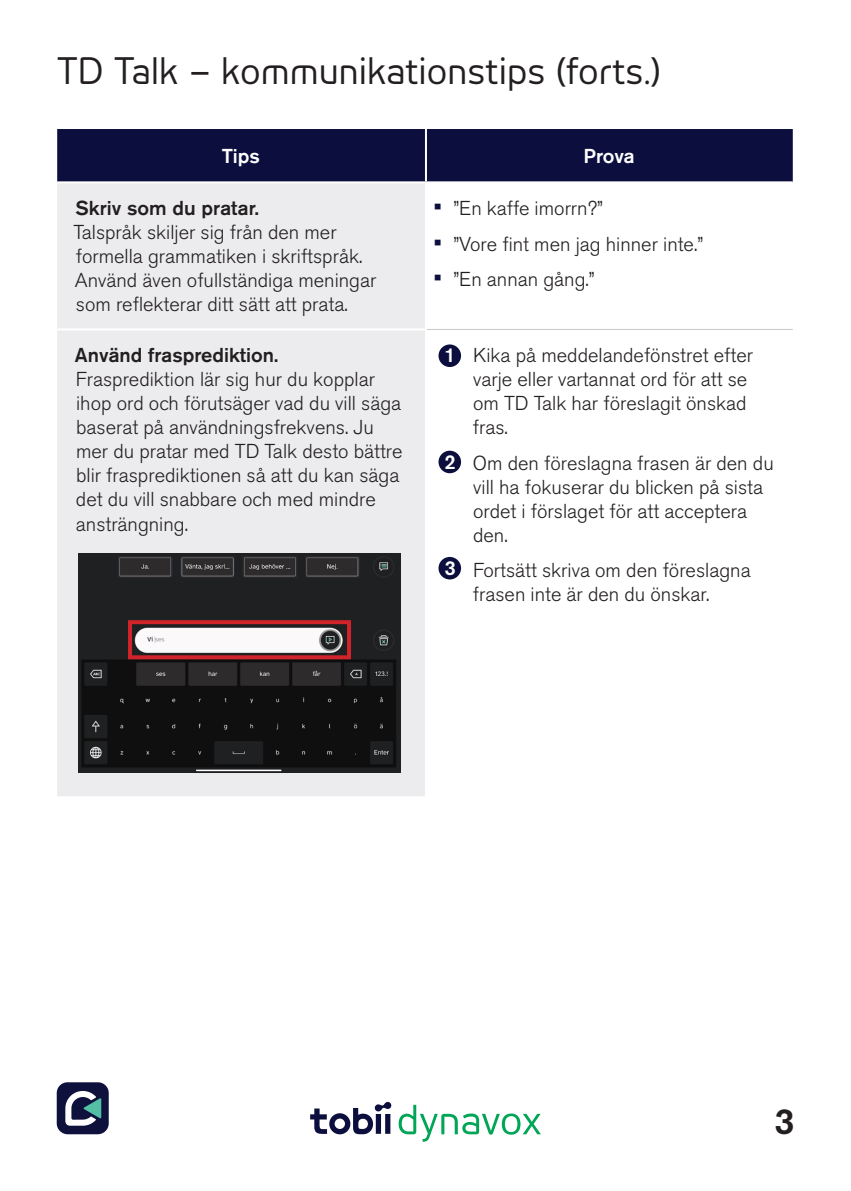
<style>
.page{position:relative;width:851px;height:1191px;background:#fff}
.page>*{position:absolute;margin:0;border:0;box-sizing:border-box;transform-origin:0 0}
.SectionTitle{font:36px "Tele Voice";color:#231f20}
.Page_Numbers{font:500 36px "Akzidenz Grotesk BE";color:#231f20}
.Paragraph{font:300 20px/24px "Akzidenz Grotesk BE";color:#231f20}
.Numbered_Steps{font:300 20px/24px "Akzidenz Grotesk BE";color:#231f20}
.Chart_Header_Light{font:500 20px "Akzidenz Grotesk BE";color:#fff}
.Number_in_Circles{font:500 20px "Akzidenz Grotesk BE";color:#fff}
.s1{font-weight:500}
.s2{font-weight:500;font-size:24px;color:#0c0f3d}
</style>
<div class="page">
<div style="left:57px;top:1082px;width:52px;height:52px;background:#0e113b;border-radius:11px"></div>
<svg style="left:65px;top:1091px;width:36px;height:34px"></svg>
<svg style="left:398px;top:1104px;width:142px;height:37px"></svg>
<svg style="left:310px;top:1102px;width:81px;height:32px"></svg>
<div style="left:57px;top:129px;width:735px;height:52px;background:#0c0f3d"></div>
<div style="left:57px;top:183px;width:368px;height:613px;background:#ececee"></div>
<hr style="left:425px;top:129px;width:2px;height:52px;background:#fff">
<hr style="left:57px;top:328px;width:370px;height:2px;background:#fff">
<hr style="left:427px;top:329px;width:365px;height:1px;background:#c7c8ca">
<div style="left:438px;top:344px;width:23px;height:23px;background:#0c0f3d;border-radius:50%"></div>
<div style="left:438px;top:451px;width:23px;height:22px;background:#0c0f3d;border-radius:50%"></div>
<div style="left:438px;top:557px;width:23px;height:22px;background:#0c0f3d;border-radius:50%"></div>
<img style="left:78px;top:553px;width:322px;height:219px">
<div style="left:128px;top:620px;width:223px;height:39px;border:4px solid #d1232a"></div>
<p class="SectionTitle" style="left:57px;top:50px;width:605px">TD Talk – kommunikationstips (forts.)</p>
<p class="Chart_Header_Light" style="left:222px;top:144px;width:39px">Tips</p>
<p class="Chart_Header_Light" style="left:583px;top:144px;width:53px">Prova</p>
<p class="Paragraph" style="left:73px;top:197px;width:304px"><span class="s1">Skriv som du pratar.<br></span>Talspråk skiljer sig från den mer formella grammatiken i skriftspråk.<br>Använd även ofullständiga meningar som reflekterar ditt sätt att prata.</p>
<p class="Paragraph" style="left:434px;top:197px;width:171px"><span class="s2">•</span> ”En kaffe imorrn?”</p>
<p class="Paragraph" style="left:434px;top:232px;width:271px"><span class="s2">•</span> ”Vore fint men jag hinner inte.”</p>
<p class="Paragraph" style="left:434px;top:267px;width:162px"><span class="s2">•</span> ”En annan gång.”</p>
<p class="Paragraph" style="left:75px;top:344px;width:329px"><span class="s1">Använd frasprediktion.<br></span>Frasprediktion lär sig hur du kopplar ihop ord och förutsäger vad du vill säga baserat på användningsfrekvens. Ju mer du pratar med TD Talk desto bättre blir frasprediktionen så att du kan säga det du vill snabbare och med mindre ansträngning.</p>
<p class="Numbered_Steps" style="left:473px;top:344px;width:281px">Kika på meddelandefönstret efter varje eller vartannat ord för att se om TD Talk har föreslagit önskad fras.</p>
<p class="Number_in_Circles" style="left:444px;top:343px;width:13px">1</p>
<p class="Number_in_Circles" style="left:444px;top:449px;width:13px">2</p>
<p class="Numbered_Steps" style="left:473px;top:451px;width:302px">Om den föreslagna frasen är den du vill ha fokuserar du blicken på sista ordet i förslaget för att acceptera den.</p>
<p class="Numbered_Steps" style="left:473px;top:558px;width:279px">Fortsätt skriva om den föreslagna frasen inte är den du önskar.</p>
<p class="Number_in_Circles" style="left:444px;top:555px;width:13px">3</p>
<p class="Page_Numbers" style="left:773px;top:1099px;width:22px">3</p>
</div>
